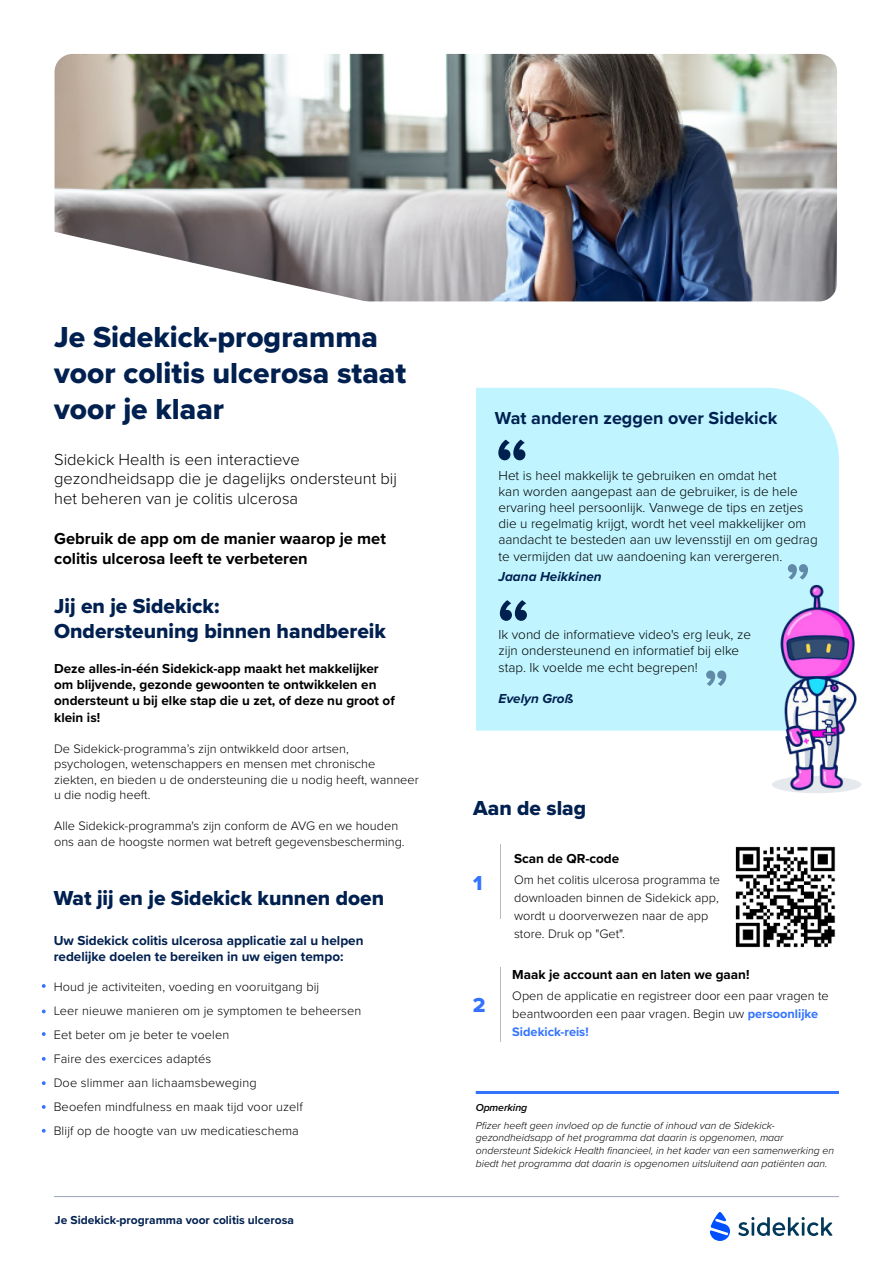
<style>
.page{position:relative;width:893px;height:1263px;background:#fff}
.page>*{position:absolute;margin:0;border:0;box-sizing:border-box;transform-origin:0 0}
.t1{font:700 72px "Proxima Nova";color:#002050}
.t2{font:700 54px "Proxima Nova";color:#002050}
.t3{font:30px/36px "Proxima Nova Extrabld";color:#002050}
.t4{font:21px/25.2px "Proxima Nova Extrabld";color:#002050}
.t5{font:21px "Proxima Nova Extrabld";color:#3373ff}
.t6{font:700 18px "Proxima Nova";color:#002050}
.t7{font:300 16.5px/19.8px "Proxima Nova";color:#000}
.t8{font:700 16.5px/19.8px "Proxima Nova";color:#000}
.t9{font:300 13.5px/16.2px "Proxima Nova";color:#000}
.t10{font:700 13.5px/16.2px "Proxima Nova";color:#000}
.t11{font:700 13.5px/16.2px "Proxima Nova";color:#002050}
.t12{font:italic 700 13.5px "Proxima Nova";color:#002050}
.t13{font:300 12.75px/24px "Proxima Nova";color:#000}
.t14{font:700 12px "Proxima Nova";color:#002050}
.t15{font:italic 300 10.5px/12.6px "Proxima Nova";color:#000}
.t16{font:italic 600 10.5px "Proxima Nova";letter-spacing:-.01em;color:#000}
.s1{font-weight:700;color:#3373ff}
</style>
<div class="page">
<hr style="left:500px;top:967px;width:1px;height:75px;background:#b2bcc4">
<hr style="left:500px;top:845px;width:1px;height:74px;background:#b2bcc4">
<img style="left:54px;top:53px;width:783px;height:249px">
<hr style="left:54px;top:1196px;width:785px;height:1px;background:#99a6b9">
<div style="left:476px;top:1091px;width:363px;height:3px;border:2px solid #3373ff"></div>
<svg style="left:710px;top:1212px;width:20px;height:29px"></svg>
<svg style="left:738px;top:1217px;width:94px;height:19px"></svg>
<div style="left:476px;top:388px;width:363px;height:343px;background:#c0f5ff"></div>
<div style="left:772px;top:776px;width:89px;height:17px;background:#e5e8ed;border-radius:50%"></div>
<img style="left:770px;top:582px;width:89px;height:211px">
<svg style="left:42px;top:984px;width:4px;height:4px"></svg>
<svg style="left:42px;top:1009px;width:4px;height:4px"></svg>
<svg style="left:42px;top:1032px;width:4px;height:4px"></svg>
<svg style="left:42px;top:1057px;width:4px;height:4px"></svg>
<svg style="left:42px;top:1081px;width:4px;height:4px"></svg>
<svg style="left:42px;top:1105px;width:4px;height:4px"></svg>
<svg style="left:42px;top:1129px;width:4px;height:4px"></svg>
<img style="left:735px;top:846px;width:101px;height:102px">
<h3 class="t3" style="left:54px;top:321px;width:354px">Je Sidekick-programma voor colitis ulcerosa staat voor je klaar</h3>
<p class="t7" style="left:54px;top:450px;width:344px">Sidekick Health is een interactieve gezondheidsapp die je dagelijks ondersteunt bij het beheren van je colitis ulcerosa</p>
<p class="t8" style="left:54px;top:529px;width:333px">Gebruik de app om de manier waarop je met colitis ulcerosa leeft te verbeteren</p>
<h3 class="t4" style="left:54px;top:594px;width:333px">Jij en je Sidekick:<br>Ondersteuning binnen handbereik</h3>
<p class="t10" style="left:54px;top:661px;width:342px">Deze alles-in-één Sidekick-app maakt het makkelijker om blijvende, gezonde gewoonten te ontwikkelen en ondersteunt u bij elke stap die u zet, of deze nu groot of klein is!</p>
<p class="t13" style="left:54px;top:742px;width:366px;line-height:15.3px">De Sidekick-programma’s zijn ontwikkeld door artsen, psychologen, wetenschappers en mensen met chronische ziekten, en bieden u de ondersteuning die u nodig heeft, wanneer u die nodig heeft.</p>
<p class="t13" style="left:54px;top:818px;width:352px;line-height:16.2px">Alle Sidekick-programma's zijn conform de AVG en we houden ons aan de hoogste normen wat betreft gegevensbescherming.</p>
<h3 class="t4" style="left:54px;top:886px;width:332px">Wat jij en je Sidekick kunnen doen</h3>
<p class="t11" style="left:54px;top:933px;width:311px">Uw Sidekick colitis ulcerosa applicatie zal u helpen redelijke doelen te bereiken in uw eigen tempo:</p>
<p class="t13" style="left:54px;top:975px;width:309px">Houd je activiteiten, voeding en vooruitgang bij<br>Leer nieuwe manieren om je symptomen te beheersen Eet beter om je beter te voelen<br>Faire des exercices adaptés<br>Doe slimmer aan lichaamsbeweging<br>Beoefen mindfulness en maak tijd voor uzelf<br>Blijf op de hoogte van uw medicatieschema</p>
<p class="t14" style="left:55px;top:1214px;width:240px">Je Sidekick-programma voor colitis ulcerosa</p>
<h3 class="t6" style="left:495px;top:411px;width:284px">Wat anderen zeggen over Sidekick</h3>
<h1 class="t1" style="left:529px;top:504px;width:35px;rotate:-180deg">,,</h1>
<p class="t9" style="left:498px;top:468px;width:321px">Het is heel makkelijk te gebruiken en omdat het<br>kan worden aangepast aan de gebruiker, is de hele ervaring heel persoonlijk. Vanwege de tips en zetjes die u regelmatig krijgt, wordt het veel makkelijker om aandacht te besteden aan uw levensstijl en om gedrag te vermijden dat uw aandoening kan verergeren.</p>
<h2 class="t2" style="left:785px;top:532px;width:26px">,,</h2>
<p class="t12" style="left:498px;top:570px;width:105px">Jaana Heikkinen</p>
<h1 class="t1" style="left:530px;top:664px;width:35px;rotate:-180deg">,,</h1>
<p class="t9" style="left:498px;top:627px;width:254px">Ik vond de informatieve video's erg leuk, ze zijn ondersteunend en informatief bij elke stap. Ik voelde me echt begrepen!</p>
<p class="t12" style="left:498px;top:693px;width:76px">Evelyn Groß</p>
<h2 class="t2" style="left:704px;top:638px;width:26px">,,</h2>
<h3 class="t4" style="left:473px;top:797px;width:115px">Aan de slag</h3>
<p class="t10" style="left:514px;top:851px;width:107px">Scan de QR-code</p>
<p class="t13" style="left:514px;top:871px;width:208px;line-height:18px">Om het colitis ulcerosa programma te downloaden binnen de Sidekick app, wordt u doorverwezen naar de app store. Druk op "Get".</p>
<p class="t10" style="left:512px;top:968px;width:239px">Maak je account aan en laten we gaan!</p>
<p class="t13" style="left:512px;top:988px;width:318px;line-height:18px">Open de applicatie en registreer door een paar vragen te beantwoorden een paar vragen. Begin uw <span class="s1">persoonlijke<br>Sidekick-reis!</span></p>
<h3 class="t5" style="left:473px;top:874px;width:11px">1</h3>
<h3 class="t5" style="left:473px;top:996px;width:14px">2</h3>
<p class="t16" style="left:476px;top:1103px;width:53px">Opmerking</p>
<p class="t15" style="left:476px;top:1119px;width:360px">Pfizer heeft geen invloed op de functie of inhoud van de Sidekick&shy;gezondheidsapp of het programma dat daarin is opgenomen, maar ondersteunt Sidekick Health financieel, in het kader van een samenwerking en biedt het programma dat daarin is opgenomen uitsluitend aan patiënten aan.</p>
</div>
